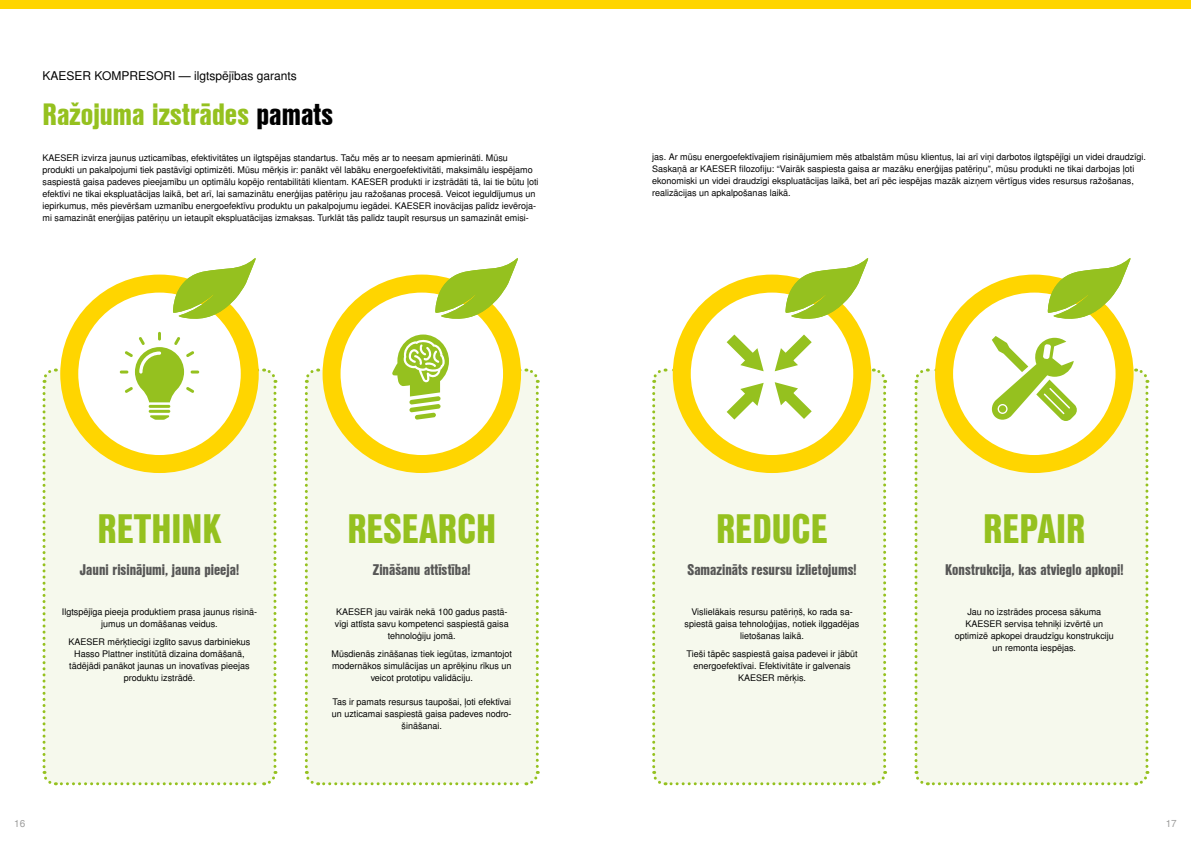
<style>
.page{position:relative;width:1191px;height:842px;background:#fff}
.page>*{position:absolute;margin:0;border:0;box-sizing:border-box;transform-origin:0 0}
.t1{font:40px "Nimbus San L Bla Con";color:#95c11f}
.t2{font:30px "Nimbus San L Bla Con";color:#95c11f}
.t3{font:15px "Nimbus San L Bla Con";color:#575756}
.t4{font:12px "Nimbus San L";color:#000}
.t5{font:10px "Nimbus San L";color:#9d9d9c}
.t6{font:9px/12px "Nimbus San L";color:#000;text-align:center}
.s1{color:#000}
</style>
<div class="page">
<div style="left:0;top:0;width:1191px;height:9px;background:#ffd500"></div>
<svg style="left:69px;top:284px;width:181px;height:180px"></svg>
<div style="left:60px;top:275px;width:199px;height:198px;border:18px solid #ffd500;border-radius:50%"></div>
<svg style="left:173px;top:258px;width:83px;height:63px"></svg>
<svg style="left:331px;top:284px;width:181px;height:180px"></svg>
<div style="left:322px;top:275px;width:199px;height:198px;border:18px solid #ffd500;border-radius:50%"></div>
<svg style="left:435px;top:258px;width:83px;height:63px"></svg>
<svg style="left:682px;top:284px;width:180px;height:180px"></svg>
<div style="left:673px;top:275px;width:198px;height:198px;border:18px solid #ffd500;border-radius:50%"></div>
<svg style="left:785px;top:258px;width:83px;height:63px"></svg>
<svg style="left:944px;top:284px;width:180px;height:180px"></svg>
<div style="left:935px;top:275px;width:198px;height:198px;border:18px solid #ffd500;border-radius:50%"></div>
<svg style="left:1047px;top:258px;width:83px;height:63px"></svg>
<svg style="left:914px;top:336px;width:236px;height:450px;background:#f3f5d9"></svg>
<svg style="left:652px;top:332px;width:236px;height:454px"></svg>
<svg style="left:42px;top:332px;width:236px;height:454px"></svg>
<svg style="left:304px;top:334px;width:236px;height:452px"></svg>
<h3 class="t4" style="left:43px;top:69px;width:256px">KAESER KOMPRESORI — ilgtspējības garants</h3>
<h2 class="t2" style="left:43px;top:91px;width:292px">Ražojuma izstrādes <span class="s1">pamats</span></h2>
<p class="t6" style="left:43px;top:152px;width:497px;text-align:left">KAESER izvirza jaunus uzticamības, efektivitātes un ilgtspējas standartus. Taču mēs ar to neesam apmierināti. Mūsu produkti un pakalpojumi tiek pastāvīgi optimizēti. Mūsu mērķis ir: panākt vēl labāku energoefektivitāti, maksimālu iespējamo saspiestā gaisa padeves pieejamību un optimālu kopējo rentabilitāti klientam. KAESER produkti ir izstrādāti tā, lai tie būtu ļoti efektīvi ne tikai ekspluatācijas laikā, bet arī, lai samazinātu enerģijas patēriņu jau ražošanas procesā. Veicot ieguldījumus un iepirkumus, mēs pievēršam uzmanību energoefektīvu produktu un pakalpojumu iegādei. KAESER inovācijas palīdz ievēroja&shy;mi samazināt enerģijas patēriņu un ietaupīt ekspluatācijas izmaksas. Turklāt tās palīdz taupīt resursus un samazināt emisi-</p>
<p class="t6" style="left:652px;top:151px;width:495px;text-align:left">jas. Ar mūsu energoefektīvajiem risinājumiem mēs atbalstām mūsu klientus, lai arī viņi darbotos ilgtspējīgi un videi draudzīgi.<br>Saskaņā ar KAESER filozofiju: “Vairāk saspiesta gaisa ar mazāku enerģijas patēriņu”, mūsu produkti ne tikai darbojas ļoti ekonomiski un videi draudzīgi ekspluatācijas laikā, bet arī pēc iespējas mazāk aizņem vērtīgus vides resursus ražošanas, realizācijas un apkalpošanas laikā.</p>
<h1 class="t1" style="left:98px;top:498px;width:125px">RETHINK</h1>
<h1 class="t1" style="left:347px;top:498px;width:150px">RESEARCH</h1>
<h1 class="t1" style="left:716px;top:498px;width:113px">REDUCE</h1>
<h1 class="t1" style="left:983px;top:498px;width:104px">REPAIR</h1>
<h3 class="t3" style="left:80px;top:558px;width:161px">Jauni risinājumi, jauna pieeja!</h3>
<h3 class="t3" style="left:373px;top:558px;width:99px">Zināšanu attīstība!</h3>
<h3 class="t3" style="left:687px;top:558px;width:171px">Samazināts resursu izlietojums!</h3>
<h3 class="t3" style="left:945px;top:558px;width:180px">Konstrukcija, kas atvieglo apkopi!</h3>
<p class="t6" style="left:62px;top:606px;width:196px">Ilgtspējīga pieeja produktiem prasa jaunus risinā&shy;jumus un domāšanas veidus.</p>
<p class="t6" style="left:69px;top:636px;width:183px">KAESER mērķtiecīgi izglīto savus darbiniekus Hasso Plattner institūtā dizaina domāšanā, tādējādi panākot jaunas un inovatīvas pieejas produktu izstrādē.</p>
<p class="t6" style="left:335px;top:606px;width:175px">KAESER jau vairāk nekā 100 gadus pastā&shy;vīgi attīsta savu kompetenci saspiestā gaisa tehnoloģiju jomā.</p>
<p class="t6" style="left:331px;top:648px;width:182px">Mūsdienās zināšanas tiek iegūtas, izmantojot modernākos simulācijas un aprēķinu rīkus un veicot prototipu validāciju.</p>
<p class="t6" style="left:332px;top:696px;width:181px">Tas ir pamats resursus taupošai, ļoti efektīvai un uzticamai saspiestā gaisa padeves nodro&shy;šināšanai.</p>
<p class="t6" style="left:684px;top:606px;width:176px">Vislielākais resursu patēriņš, ko rada sa&shy;spiestā gaisa tehnoloģijas, notiek ilggadējas lietošanas laikā.</p>
<p class="t6" style="left:686px;top:648px;width:173px">Tieši tāpēc saspiestā gaisa padevei ir jābūt energoefektīvai. Efektivitāte ir galvenais<br>KAESER mērķis.</p>
<p class="t6" style="left:954px;top:606px;width:161px">Jau no izstrādes procesa sākuma<br>KAESER servisa tehniķi izvērtē un optimizē apkopei draudzīgu konstrukciju un remonta iespējas.</p>
<p class="t5" style="left:14px;top:817px;width:13px">16</p>
<p class="t5" style="left:1165px;top:817px;width:13px">17</p>
</div>
